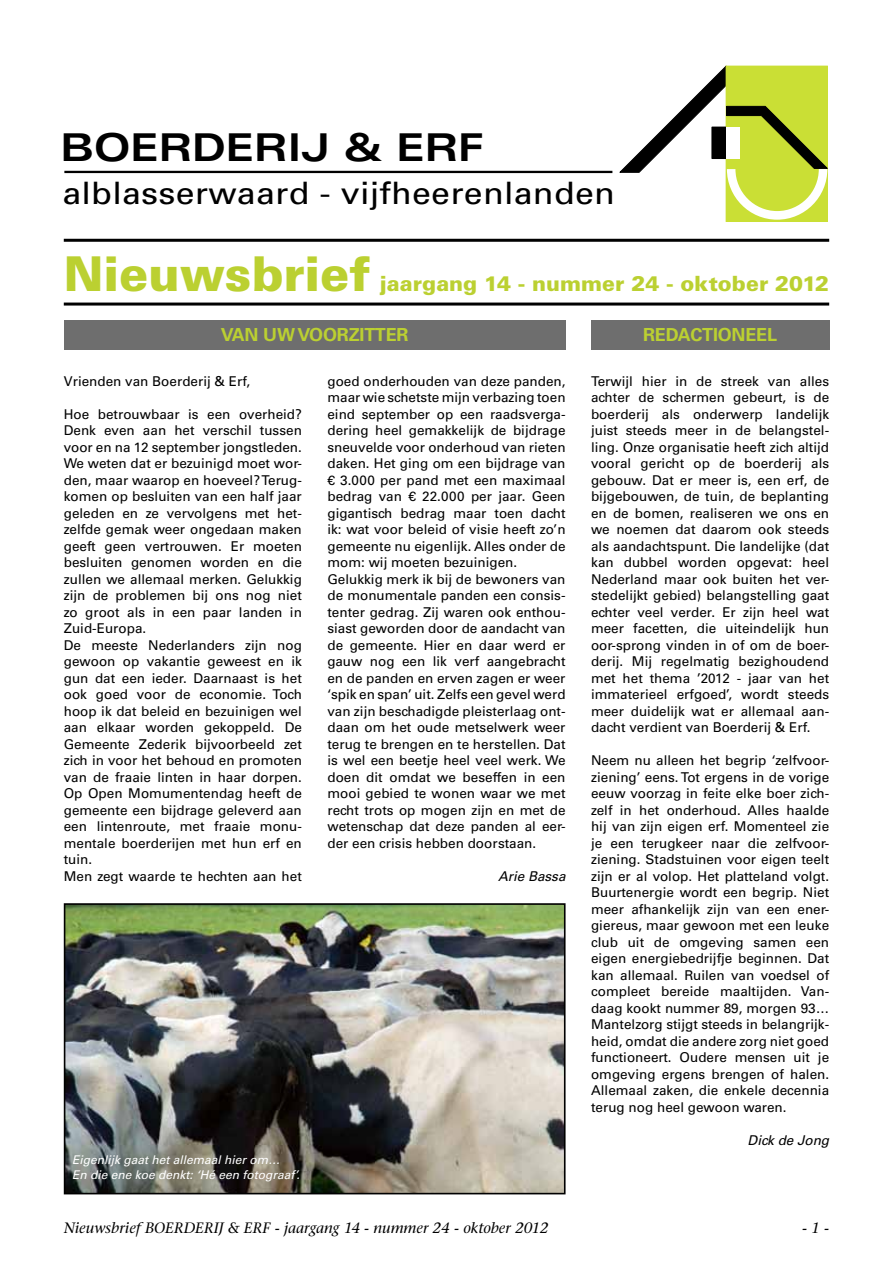
<style>
.page{position:relative;width:893px;height:1263px;background:#fff}
.page>*{position:absolute;margin:0;border:0;box-sizing:border-box;transform-origin:0 0}
.t1{font:900 48px "Univers LT Std";letter-spacing:-.005em;color:#bbd031}
.t2{font:700 expanded 38.4px "Univers";letter-spacing:-.01em;color:#000}
.t3{font:30.9px "Univers";letter-spacing:.01em;color:#000;scale:1.1 1}
.t4{font:900 21px "Univers LT Std";color:#bbd031}
.t5{font:700 18px "Univers LT Std";letter-spacing:-.01em;color:#bbd031}
.t6{font:italic 500 15px "Stone Serif Std";color:#000}
.t7{font:13.5px/16.5px "Univers LT Std";color:#000}
.t8{font:italic 13.5px "Univers LT Std";color:#000}
.t9{font:italic 12px/15px "Univers LT Std";color:#fff}
</style>
<div class="page">
<svg style="left:619px;top:66px;width:208px;height:154px"></svg>
<hr style="left:64px;top:171px;width:548px;height:2px;background:#000">
<hr style="left:64px;top:239px;width:765px;height:3px;background:#000">
<hr style="left:64px;top:303px;width:765px;height:3px;background:#000">
<div style="left:591px;top:320px;width:238px;height:30px;background:#6e6e6e"></div>
<div style="left:64px;top:320px;width:502px;height:30px;background:#6e6e6e"></div>
<img style="left:67px;top:906px;width:496px;height:285px">
<div style="left:64px;top:903px;width:502px;height:291px;border:2px solid #000"></div>
<h2 class="t2" style="left:60px;top:126px;width:425px">BOERDERIJ &amp; ERF</h2>
<h3 class="t3" style="left:62px;top:175px;width:504px">alblasserwaard - vijfheerenlanden</h3>
<h1 class="t1" style="left:64px;top:244px;width:308px">Nieuwsbrief</h1>
<h3 class="t4" style="left:380px;top:271px;width:451px">jaargang 14 - nummer 24 - oktober 2012</h3>
<h3 class="t5" style="left:221px;top:324px;width:189px">VAN UW VOORZITTER</h3>
<h3 class="t5" style="left:643px;top:324px;width:135px">REDACTIONEEL</h3>
<p class="t7" style="left:64px;top:373px;width:188px">Vrienden van Boerderij &amp; Erf,</p>
<p class="t7" style="left:64px;top:406px;width:240px">Hoe betrouwbaar is een overheid?<br>Denk even aan het verschil tussen voor en na 12 september jongstleden.<br>We weten dat er bezuinigd moet wor&shy;den, maar waarop en hoeveel? Terug&shy;komen op besluiten van een half jaar geleden en ze vervolgens met het&shy;zelfde gemak weer ongedaan maken geeft geen vertrouwen. Er moeten besluiten genomen worden en die zullen we allemaal merken. Gelukkig zijn de problemen bij ons nog niet zo groot als in een paar landen in<br>Zuid-Europa.<br>De meeste Nederlanders zijn nog gewoon op vakantie geweest en ik gun dat een ieder. Daarnaast is het ook goed voor de economie. Toch hoop ik dat beleid en bezuinigen wel aan elkaar worden gekoppeld. De<br>Gemeente Zederik bijvoorbeeld zet zich in voor het behoud en promoten van de fraaie linten in haar dorpen.<br>Op Open Momumentendag heeft de gemeente een bijdrage geleverd aan een lintenroute, met fraaie monu&shy;mentale boerderijen met hun erf en tuin.<br>Men zegt waarde te hechten aan het</p>
<p class="t7" style="left:327px;top:373px;width:240px">goed onderhouden van deze panden, maar wie schetste mijn verbazing toen eind september op een raadsverga&shy;dering heel gemakkelijk de bijdrage sneuvelde voor onderhoud van rieten daken. Het ging om een bijdrage van € 3.000 per pand met een maximaal bedrag van € 22.000 per jaar. Geen gigantisch bedrag maar toen dacht ik: wat voor beleid of visie heeft zo’n gemeente nu eigenlijk. Alles onder de mom: wij moeten bezuinigen.<br>Gelukkig merk ik bij de bewoners van de monumentale panden een consis&shy;tenter gedrag. Zij waren ook enthou&shy;siast geworden door de aandacht van de gemeente. Hier en daar werd er gauw nog een lik verf aangebracht en de panden en erven zagen er weer ‘spik en span’ uit. Zelfs een gevel werd van zijn beschadigde pleisterlaag ont&shy;daan om het oude metselwerk weer terug te brengen en te herstellen. Dat is wel een beetje heel veel werk. We doen dit omdat we beseffen in een mooi gebied te wonen waar we met recht trots op mogen zijn en met de wetenschap dat deze panden al eer&shy;der een crisis hebben doorstaan.</p>
<p class="t8" style="left:498px;top:868px;width:69px">Arie Bassa</p>
<p class="t7" style="left:591px;top:373px;width:240px;text-align:justify">Terwijl hier in de streek van alles achter de schermen gebeurt, is de boerderij als onderwerp landelijk juist steeds meer in de belangstel&shy;ling. Onze organisatie heeft zich altijd vooral gericht op de boerderij als gebouw. Dat er meer is, een erf, de bijgebouwen, de tuin, de beplanting en de bomen, realiseren we ons en we noemen dat daarom ook steeds als aandachtspunt. Die landelijke (dat kan dubbel worden opgevat: heel Nederland maar ook buiten het ver&shy;stedelijkt gebied) belangstelling gaat echter veel verder. Er zijn heel wat meer facetten, die uiteindelijk hun oor-sprong vinden in of om de boer&shy;derij. Mij regelmatig bezighoudend met het thema ’2012 - jaar van het immaterieel erfgoed’, wordt steeds meer duidelijk wat er allemaal aan&shy;dacht verdient van Boerderij &amp; Erf.</p>
<p class="t7" style="left:591px;top:752px;width:240px;text-align:justify">Neem nu alleen het begrip ‘zelfvoor&shy;ziening’ eens. Tot ergens in de vorige eeuw voorzag in feite elke boer zich&shy;zelf in het onderhoud. Alles haalde hij van zijn eigen erf. Momenteel zie je een terugkeer naar die zelfvoor&shy;ziening. Stadstuinen voor eigen teelt zijn er al volop. Het platteland volgt.<br>Buurtenergie wordt een begrip. Niet meer afhankelijk zijn van een ener&shy;giereus, maar gewoon met een leuke club uit de omgeving samen een eigen energiebedrijfje beginnen. Dat kan allemaal. Ruilen van voedsel of compleet bereide maaltijden. Van&shy;daag kookt nummer 89, morgen 93… Mantelzorg stijgt steeds in belangrijk&shy;heid, omdat die andere zorg niet goed functioneert. Oudere mensen uit je omgeving ergens brengen of halen.<br>Allemaal zaken, die enkele decennia terug nog heel gewoon waren.</p>
<p class="t8" style="left:748px;top:1132px;width:83px">Dick de Jong</p>
<p class="t9" style="left:72px;top:1152px;width:229px">Eigenlijk gaat het allemaal hier om…<br>En die ene koe denkt: ‘Hé een fotograaf’.</p>
<p class="t6" style="left:64px;top:1219px;width:486px">Nieuwsbrief BOERDERIJ &amp; ERF - jaargang 14 - nummer 24 - oktober 2012</p>
<p class="t6" style="left:802px;top:1219px;width:29px">- 1 -</p>
</div>
